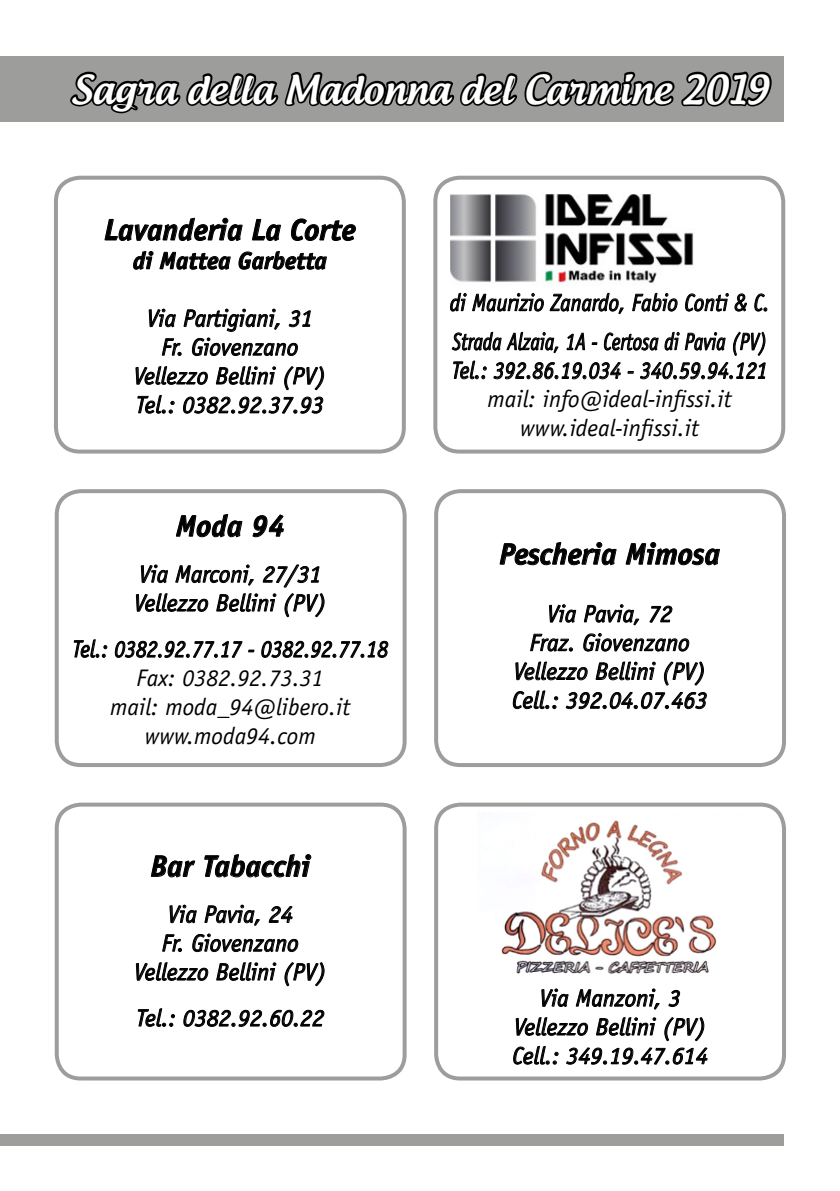
<style>
.page{position:relative;width:840px;height:1191px;background:#fff}
.page>*{position:absolute;margin:0;border:0;box-sizing:border-box;transform-origin:0 0}
.t1{font:500 38px "Androgyne";color:#fff}
.t2{font:italic 700 30px "Officina Sans";color:#000}
.t3{font:italic 24px/28.8px "Officina Sans";color:#000;text-align:center}
.t4{font:italic 24px/28.8px "Officina Sans";color:#000;text-align:center;scale:.9 1}
.t5{font:italic 700 24px "Officina Sans";color:#000}
</style>
<div class="page">
<div style="left:54px;top:176px;width:351px;height:277px;border:4px solid #9d9d9c;border-radius:24px"></div>
<div style="left:433px;top:176px;width:351px;height:277px;border:4px solid #9d9d9c;border-radius:24px"></div>
<div style="left:0;top:57px;width:782px;height:65px;background:#9d9d9c"></div>
<svg style="left:68px;top:56px;width:705px;height:58px"></svg>
<div style="left:0;top:1134px;width:782px;height:11px;background:#9d9d9c"></div>
<div style="left:55px;top:489px;width:351px;height:278px;border:4px solid #9d9d9c;border-radius:24px"></div>
<div style="left:55px;top:802px;width:351px;height:278px;border:4px solid #9d9d9c;border-radius:24px"></div>
<div style="left:434px;top:489px;width:351px;height:278px;border:4px solid #9d9d9c;border-radius:24px"></div>
<div style="left:434px;top:802px;width:351px;height:278px;border:4px solid #9d9d9c;border-radius:24px"></div>
<svg style="left:104px;top:217px;width:252px;height:53px"></svg>
<svg style="left:148px;top:308px;width:163px;height:48px"></svg>
<svg style="left:135px;top:366px;width:189px;height:48px"></svg>
<svg style="left:175px;top:493px;width:68px;height:45px"></svg>
<svg style="left:252px;top:514px;width:32px;height:24px"></svg>
<svg style="left:136px;top:564px;width:189px;height:54px"></svg>
<svg style="left:73px;top:639px;width:34px;height:19px"></svg>
<svg style="left:114px;top:640px;width:141px;height:18px"></svg>
<svg style="left:261px;top:640px;width:127px;height:18px"></svg>
<svg style="left:151px;top:855px;width:44px;height:23px"></svg>
<svg style="left:204px;top:854px;width:107px;height:24px"></svg>
<svg style="left:169px;top:904px;width:28px;height:19px"></svg>
<svg style="left:204px;top:904px;width:56px;height:22px"></svg>
<svg style="left:268px;top:906px;width:25px;height:17px"></svg>
<svg style="left:162px;top:934px;width:19px;height:18px"></svg>
<svg style="left:192px;top:933px;width:107px;height:19px"></svg>
<svg style="left:136px;top:962px;width:73px;height:19px"></svg>
<svg style="left:216px;top:962px;width:61px;height:19px"></svg>
<svg style="left:284px;top:962px;width:41px;height:24px"></svg>
<svg style="left:137px;top:1008px;width:37px;height:19px"></svg>
<svg style="left:183px;top:1009px;width:142px;height:18px"></svg>
<svg style="left:541px;top:988px;width:27px;height:19px"></svg>
<svg style="left:575px;top:988px;width:84px;height:22px"></svg>
<svg style="left:668px;top:989px;width:12px;height:18px"></svg>
<svg style="left:513px;top:1017px;width:194px;height:48px"></svg>
<svg style="left:499px;top:542px;width:117px;height:24px"></svg>
<svg style="left:625px;top:542px;width:95px;height:24px"></svg>
<svg style="left:549px;top:604px;width:27px;height:19px"></svg>
<svg style="left:583px;top:604px;width:56px;height:22px"></svg>
<svg style="left:649px;top:605px;width:23px;height:18px"></svg>
<svg style="left:530px;top:633px;width:42px;height:19px"></svg>
<svg style="left:583px;top:633px;width:106px;height:19px"></svg>
<svg style="left:512px;top:661px;width:195px;height:48px"></svg>
<img style="left:501px;top:820px;width:216px;height:154px">
<img style="left:450px;top:194px;width:244px;height:91px">
<svg style="left:450px;top:292px;width:173px;height:23px"></svg>
<svg style="left:632px;top:292px;width:45px;height:20px"></svg>
<svg style="left:685px;top:293px;width:62px;height:19px"></svg>
<svg style="left:754px;top:293px;width:12px;height:19px"></svg>
<svg style="left:451px;top:331px;width:314px;height:49px"></svg>
<h1 class="t1" style="left:71px;top:65px;width:699px">Sagra della Madonna del Carmine 2019</h1>
<p class="t2" style="left:104px;top:212px;width:253px">Lavanderia La Corte</p>
<p class="t5" style="left:133px;top:246px;width:195px">di Mattea Garbetta</p>
<p class="t3" style="left:133px;top:304px;width:194px">Via Partigiani, 31<br>Fr. Giovenzano<br>Vellezzo Bellini (PV)<br>Tel.: 0382.92.37.93</p>
<p class="t2" style="left:176px;top:508px;width:110px">Moda 94</p>
<p class="t3" style="left:134px;top:560px;width:194px;text-align:left">Via Marconi, 27/31<br>Vellezzo Bellini (PV)</p>
<p class="t4" style="left:72px;top:634px;width:352px">Tel.: 0382.92.77.17 - 0382.92.77.18<br>Fax: 0382.92.73.31<br>mail: moda_94@libero.it www.moda94.com</p>
<p class="t2" style="left:150px;top:848px;width:161px">Bar Tabacchi</p>
<p class="t3" style="left:134px;top:900px;width:194px">Via Pavia, 24<br>Fr. Giovenzano<br>Vellezzo Bellini (PV)</p>
<p class="t3" style="left:136px;top:1003px;width:189px">Tel.: 0382.92.60.22</p>
<p class="t4" style="left:449px;top:283px;width:356px;line-height:39px;text-align:left">di Maurizio Zanardo, Fabio Conti &amp; C.<br>Strada Alzaia, 1A - Certosa di Pavia (PV)</p>
<p class="t4" style="left:451px;top:356px;width:352px">Tel.: 392.86.19.034 - 340.59.94.121 mail: info@ideal-infissi.it www.ideal-infissi.it</p>
<p class="t2" style="left:499px;top:536px;width:222px">Pescheria Mimosa</p>
<p class="t3" style="left:511px;top:599px;width:197px">Via Pavia, 72<br>Fraz. Giovenzano<br>Vellezzo Bellini (PV)<br>Cell.: 392.04.07.463</p>
<p class="t3" style="left:512px;top:983px;width:197px">Via Manzoni, 3<br>Vellezzo Bellini (PV)<br>Cell.: 349.19.47.614</p>
</div>
